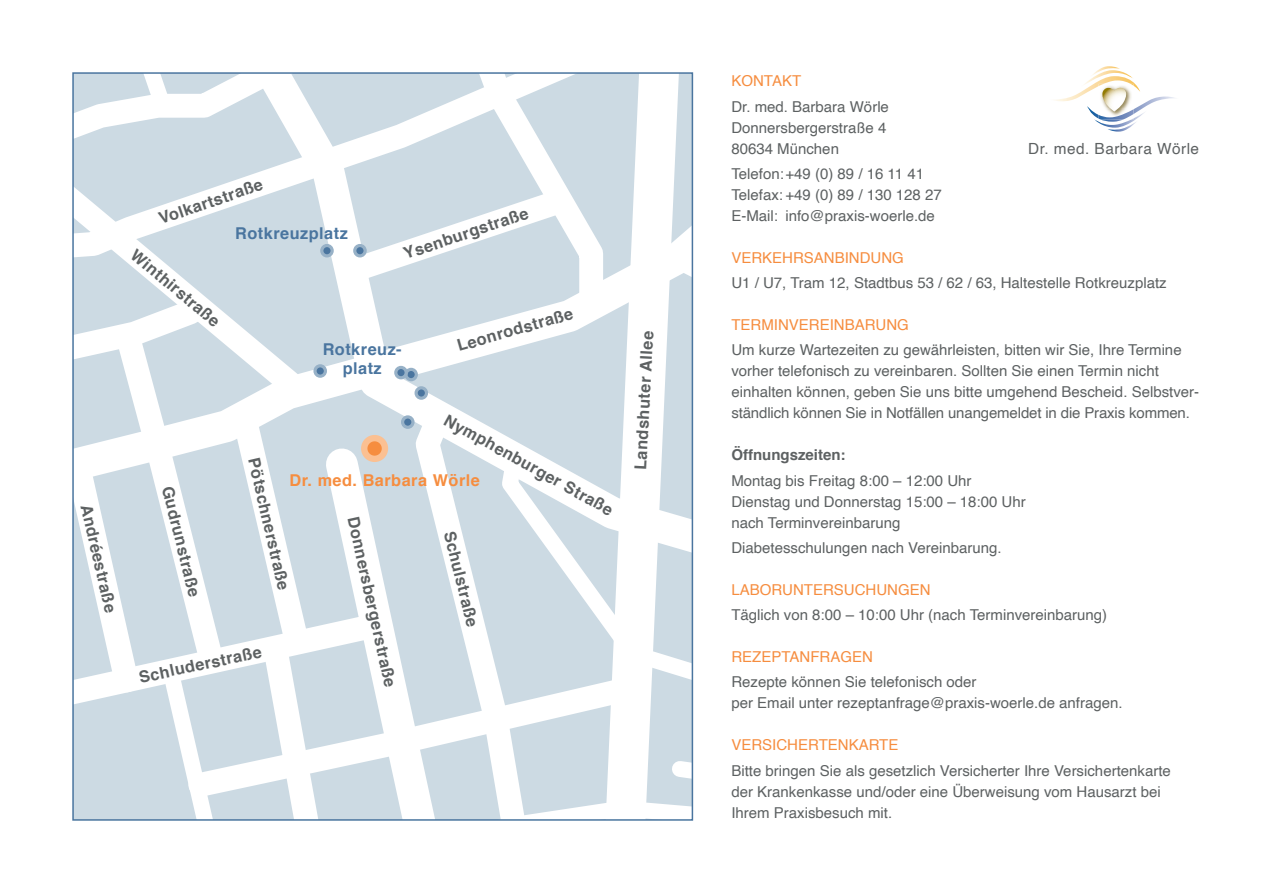
<style>
.page{position:relative;width:1263px;height:893px;background:#fff}
.page>*{position:absolute;margin:0;border:0;box-sizing:border-box;transform-origin:0 0}
.t1{font:700 16.35px "Helvetica";color:#5d6162}
.t2{font:700 16.35px/19.5px "Helvetica";letter-spacing:.03em;color:#4a759f;text-align:center}
.t3{font:700 16.35px "Helvetica";letter-spacing:.03em;color:#f68d3f}
.t4{font:15.3px "Helvetica";letter-spacing:.03em;color:#5d6162}
.t5{font:15px/21px "Helvetica";color:#5d6162}
.t6{font:15px "Helvetica";color:#f68d3f}
.t7{font:700 15px "Helvetica";color:#5d6162}
</style>
<div class="page">
<svg style="left:615px;top:103px;width:75px;height:294px"></svg>
<svg style="left:615px;top:75px;width:27px;height:201px"></svg>
<svg style="left:658px;top:241px;width:32px;height:156px"></svg>
<svg style="left:75px;top:75px;width:540px;height:322px"></svg>
<svg style="left:75px;top:397px;width:615px;height:421px"></svg>
<div style="left:364px;top:438px;width:21px;height:21px;background:#f68d3f;border-radius:50%"></div>
<div style="left:361px;top:435px;width:27px;height:27px;border:6px solid #fbc092;border-radius:50%"></div>
<div style="left:403px;top:417px;width:10px;height:10px;background:#4a759f;border-radius:50%"></div>
<div style="left:401px;top:415px;width:13px;height:14px;border:3px solid #97b1c7;border-radius:50%"></div>
<div style="left:416px;top:388px;width:10px;height:10px;background:#4a759f;border-radius:50%"></div>
<div style="left:414px;top:386px;width:14px;height:14px;border:3px solid #97b1c7;border-radius:50%"></div>
<div style="left:406px;top:369px;width:10px;height:11px;background:#4a759f;border-radius:50%"></div>
<div style="left:404px;top:368px;width:14px;height:13px;border:3px solid #97b1c7;border-radius:50%"></div>
<div style="left:396px;top:367px;width:10px;height:11px;background:#4a759f;border-radius:50%"></div>
<div style="left:394px;top:366px;width:14px;height:13px;border:3px solid #97b1c7;border-radius:50%"></div>
<div style="left:315px;top:366px;width:10px;height:10px;background:#4a759f;border-radius:50%"></div>
<div style="left:313px;top:364px;width:14px;height:14px;border:3px solid #97b1c7;border-radius:50%"></div>
<div style="left:322px;top:246px;width:10px;height:10px;background:#4a759f;border-radius:50%"></div>
<div style="left:320px;top:244px;width:14px;height:13px;border:3px solid #97b1c7;border-radius:50%"></div>
<div style="left:355px;top:246px;width:10px;height:10px;background:#4a759f;border-radius:50%"></div>
<div style="left:353px;top:244px;width:14px;height:13px;border:3px solid #97b1c7;border-radius:50%"></div>
<svg style="left:1055px;top:66px;width:119px;height:66px"></svg>
<p class="t1" style="left:99px;top:502px;width:112px;rotate:77deg">Andréestraße</p>
<p class="t1" style="left:155px;top:206px;width:110px;rotate:-19deg">Volkartstraße</p>
<p class="t1" style="left:400px;top:241px;width:132px;rotate:-18deg">Ysenburgstraße</p>
<p class="t2" style="left:235px;top:223px;width:114px">Rotkreuzplatz</p>
<p class="t1" style="left:141px;top:242px;width:112px;rotate:40deg">Winthirstraße</p>
<p class="t1" style="left:454px;top:333px;width:121px;rotate:-16deg">Leonrodstraße</p>
<p class="t2" style="left:323px;top:340px;width:81px">Rotkreuz&shy;platz</p>
<p class="t1" style="left:452px;top:407px;width:192px;rotate:29deg">Nymphenburger Straße</p>
<p class="t1" style="left:267px;top:455px;width:137px;rotate:77deg">Pötschnerstraße</p>
<p class="t3" style="left:289px;top:467px;width:192px">Dr. med. Barbara Wörle</p>
<p class="t1" style="left:180px;top:483px;width:115px;rotate:76deg">Gudrunstraße</p>
<p class="t1" style="left:367px;top:514px;width:176px;rotate:78deg">Donnersbergerstraße</p>
<p class="t1" style="left:462px;top:528px;width:100px;rotate:76deg">Schulstraße</p>
<p class="t1" style="left:136px;top:664px;width:126px;rotate:-12deg">Schluderstraße</p>
<p class="t1" style="left:627px;top:469px;width:140px;rotate:-87deg">Landshuter Allee</p>
<p class="t6" style="left:731px;top:70px;width:71px">KONTAKT</p>
<p class="t5" style="left:731px;top:96px;width:159px">Dr. med. Barbara Wörle<br>Donnersbergerstraße 4<br>80634 München</p>
<p class="t5" style="left:731px;top:164px;width:212px">Telefon:+49 (0) 89 / 16 11 41<br>Telefax: +49 (0) 89 / 130 128 27<br>E-Mail: info@praxis-woerle.de</p>
<p class="t6" style="left:731px;top:246px;width:174px">VERKEHRSANBINDUNG</p>
<p class="t5" style="left:731px;top:273px;width:437px">U1 / U7, Tram 12, Stadtbus 53 / 62 / 63, Haltestelle Rotkreuzplatz</p>
<p class="t6" style="left:731px;top:313px;width:179px">TERMINVEREINBARUNG</p>
<p class="t5" style="left:731px;top:340px;width:469px">Um kurze Wartezeiten zu gewährleisten, bitten wir Sie, Ihre Termine vorher telefonisch zu vereinbaren. Sollten Sie einen Termin nicht einhalten können, geben Sie uns bitte umgehend Bescheid. Selbstver&shy;ständlich können Sie in Notfällen unangemeldet in die Praxis kommen.</p>
<p class="t7" style="left:731px;top:443px;width:116px">Öffnungszeiten:</p>
<p class="t5" style="left:731px;top:470px;width:296px">Montag bis Freitag 8:00 – 12:00 Uhr<br>Dienstag und Donnerstag 15:00 – 18:00 Uhr nach Terminvereinbarung</p>
<p class="t5" style="left:731px;top:538px;width:272px">Diabetesschulungen nach Vereinbarung.</p>
<p class="t6" style="left:731px;top:578px;width:201px">LABORUNTERSUCHUNGEN</p>
<p class="t5" style="left:731px;top:605px;width:377px">Täglich von 8:00 – 10:00 Uhr (nach Terminvereinbarung)</p>
<p class="t6" style="left:731px;top:645px;width:143px">REZEPTANFRAGEN</p>
<p class="t5" style="left:731px;top:672px;width:393px">Rezepte können Sie telefonisch oder<br>per Email unter rezeptanfrage@praxis-woerle.de anfragen.</p>
<p class="t6" style="left:731px;top:734px;width:169px">VERSICHERTENKARTE</p>
<p class="t5" style="left:731px;top:760px;width:441px">Bitte bringen Sie als gesetzlich Versicherter Ihre Versichertenkarte der Krankenkasse und/oder eine Überweisung vom Hausarzt bei<br>Ihrem Praxisbesuch mit.</p>
<p class="t4" style="left:1028px;top:137px;width:172px">Dr. med. Barbara Wörle</p>
</div>
